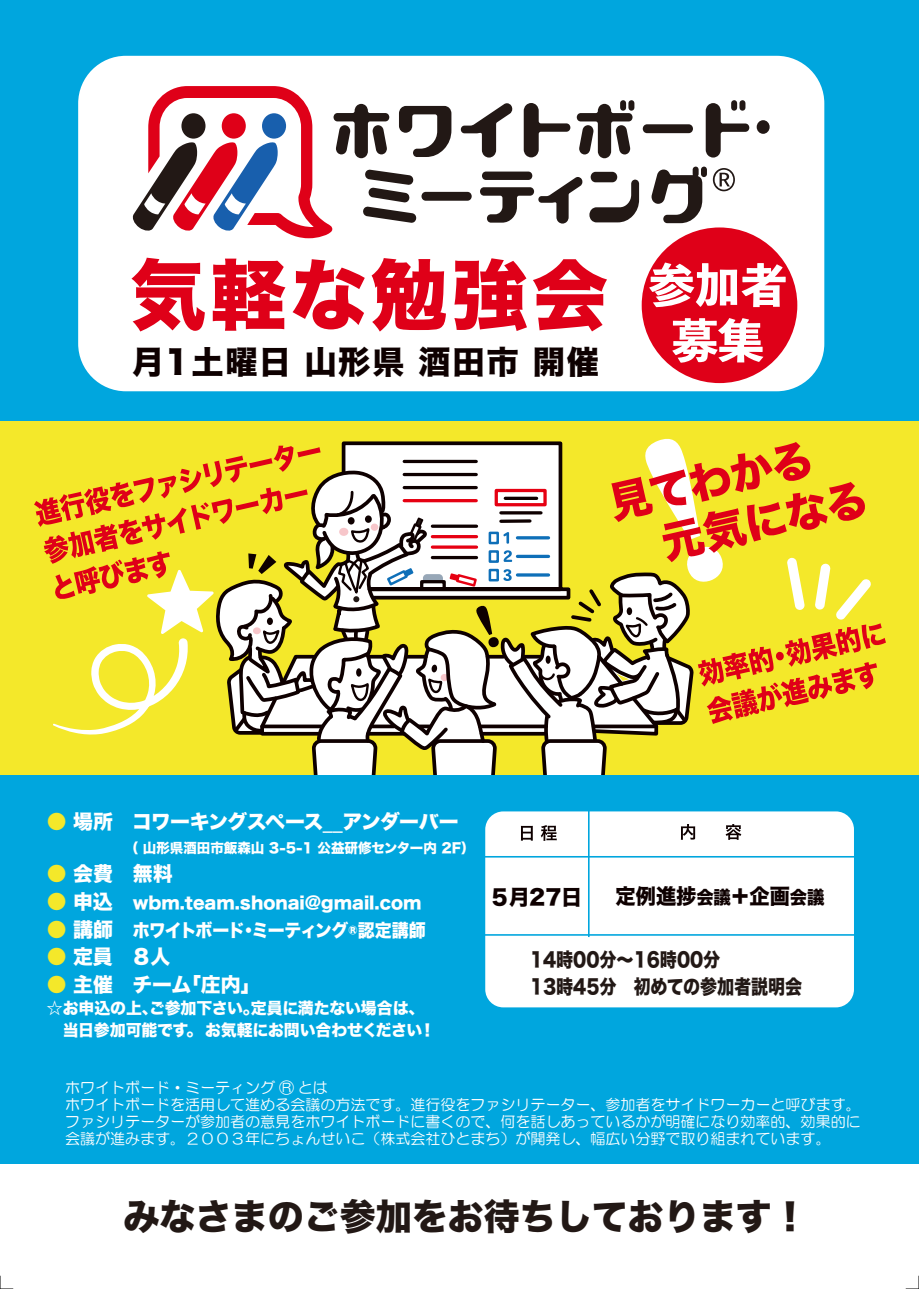
<style>
.page{position:relative;width:919px;height:1289px;background:#fff}
.page>*{position:absolute;margin:0;border:0;box-sizing:border-box;transform-origin:0 0}
.t1{font:36px "Hira Kaku Std N W8";color:#221815}
.t2{font:32.1px "Hira Kaku Std W8";letter-spacing:.05em;color:#0e0000}
.t3{font:21px "Hira Kaku Std N W8";color:#0e0000}
.t4{font:19.95px "Hira Kaku Std N W8";letter-spacing:-.04em;color:#fff}
.t5{font:19.95px "Hira Kaku Std N W8";letter-spacing:-.02em;color:#fff}
.t6{font:19.65px/27px "Hira Kaku Std N W8";color:#221815;scale:.86 1}
.t7{font:18px "Hira Kaku Std N W8";letter-spacing:-.05em;color:#fff;scale:.94 1}
.t8{font:16.8px "Hira Kaku Std N W8";color:#fff}
.t9{font:15.9px/21.9px "Hira Kaku Std N W8";letter-spacing:-.01em;color:#fff}
.t10{font:15px/17.2px "HG Maru Gothic MPRO";color:#fff}
.t11{font:13.5px "Hira Kaku Std N W8";color:#fff}
.s1{color:#f4e82a}
.s2{font-size:19.95px;color:#f4e82a}
.s3{font-size:19.95px}
.s4{font-size:18px}
</style>
<div class="page">
<div style="left:0;top:420px;width:918px;height:355px;background:#f4e82a"></div>
<svg style="left:0;top:1275px;width:13px;height:14px"></svg>
<svg style="left:918px;top:0;width:1px;height:13px"></svg>
<svg style="left:905px;top:1275px;width:14px;height:14px"></svg>
<div style="left:0;top:0;width:918px;height:420px;background:#00a6de"></div>
<div style="left:78px;top:56px;width:746px;height:335px;background:#fff;border-radius:48px"></div>
<div style="left:641px;top:227px;width:156px;height:156px;background:#df0018;border-radius:50%"></div>
<div style="left:0;top:775px;width:918px;height:388px;background:#00a6de"></div>
<svg style="left:131px;top:258px;width:74px;height:73px"></svg>
<svg style="left:213px;top:258px;width:72px;height:73px"></svg>
<svg style="left:292px;top:259px;width:73px;height:70px"></svg>
<svg style="left:371px;top:258px;width:75px;height:73px"></svg>
<svg style="left:454px;top:258px;width:73px;height:73px"></svg>
<svg style="left:533px;top:259px;width:74px;height:72px"></svg>
<svg style="left:649px;top:262px;width:136px;height:45px"></svg>
<svg style="left:672px;top:318px;width:91px;height:45px"></svg>
<div style="left:485px;top:811px;width:368px;height:196px;background:#fff;border-radius:18px"></div>
<hr style="left:482px;top:856px;width:378px;height:1px;background:#00a6de">
<hr style="left:480px;top:934px;width:378px;height:1px;background:#00a6de">
<hr style="left:588px;top:799px;width:1px;height:138px;background:#00a6de">
<svg style="left:34px;top:438px;width:851px;height:337px"></svg>
<svg style="left:521px;top:825px;width:12px;height:15px"></svg>
<svg style="left:540px;top:825px;width:16px;height:15px"></svg>
<svg style="left:681px;top:824px;width:14px;height:15px"></svg>
<svg style="left:725px;top:824px;width:16px;height:15px"></svg>
<div style="left:756px;top:120px;width:13px;height:14px;background:#221815;border-radius:50%"></div>
<svg style="left:132px;top:86px;width:617px;height:152px"></svg>
<h2 class="t2" style="left:132px;top:344px;width:469px">月1土曜日 山形県 酒田市 開催</h2>
<h3 class="t4" style="left:47px;top:810px;width:413px"><span class="s1">●</span> 場所 コワーキングスペース__アンダーバー</h3>
<p class="t11" style="left:125px;top:840px;width:351px">（ 山形県酒田市飯森山 3-5-1 公益研修センター内 2F）</p>
<h3 class="t5" style="left:47px;top:862px;width:127px"><span class="s1">●</span> 会費 無料</h3>
<p class="t8" style="left:47px;top:893px;width:376px"><span class="s2">●</span> <span class="s3">申込</span> wbm.team.shonai@gmail.com</p>
<p class="t7" style="left:47px;top:919px;width:404px"><span class="s2">●</span> <span class="s3">講師</span> ホワイトボード・ミーティング®認定講師</p>
<h3 class="t5" style="left:47px;top:945px;width:125px"><span class="s1">●</span> 定員 ８人</h3>
<h3 class="t5" style="left:47px;top:973px;width:215px"><span class="s1">●</span> 主催 チーム「庄内」</h3>
<p class="t9" style="left:63px;top:997px;width:374px;text-indent:-16px">☆お申込の上、ご参加下さい。定員に満たない場合は、当日参加可能です。 お気軽にお問い合わせください！</p>
<h3 class="t3" style="left:489px;top:884px;width:337px">５月27日 　定例進捗<span class="s4">会議</span>＋企画<span class="s4">会議</span></h3>
<h3 class="t6" style="left:530px;top:946px;width:318px">14時00分～16時00分<br>13時45分　初めての参加者説明会</h3>
<p class="t10" style="left:65px;top:1078px;width:796px">ホワイトボード・ミーティング ® とは<br>ホワイトボードを活用して進める会議の方法です。進行役をファシリテーター、参加者をサイドワーカーと呼びます。ファシリテーターが参加者の意見をホワイトボードに書くので、何を話しあっているかが明確になり効率的、効果的に会議が進みます。２００３年にちょんせいこ（株式会社ひとまち）が開発し、幅広い分野で取り組まれています。</p>
<h1 class="t1" style="left:124px;top:1196px;width:685px">みなさまのご参加をお待ちしております！</h1>
</div>
